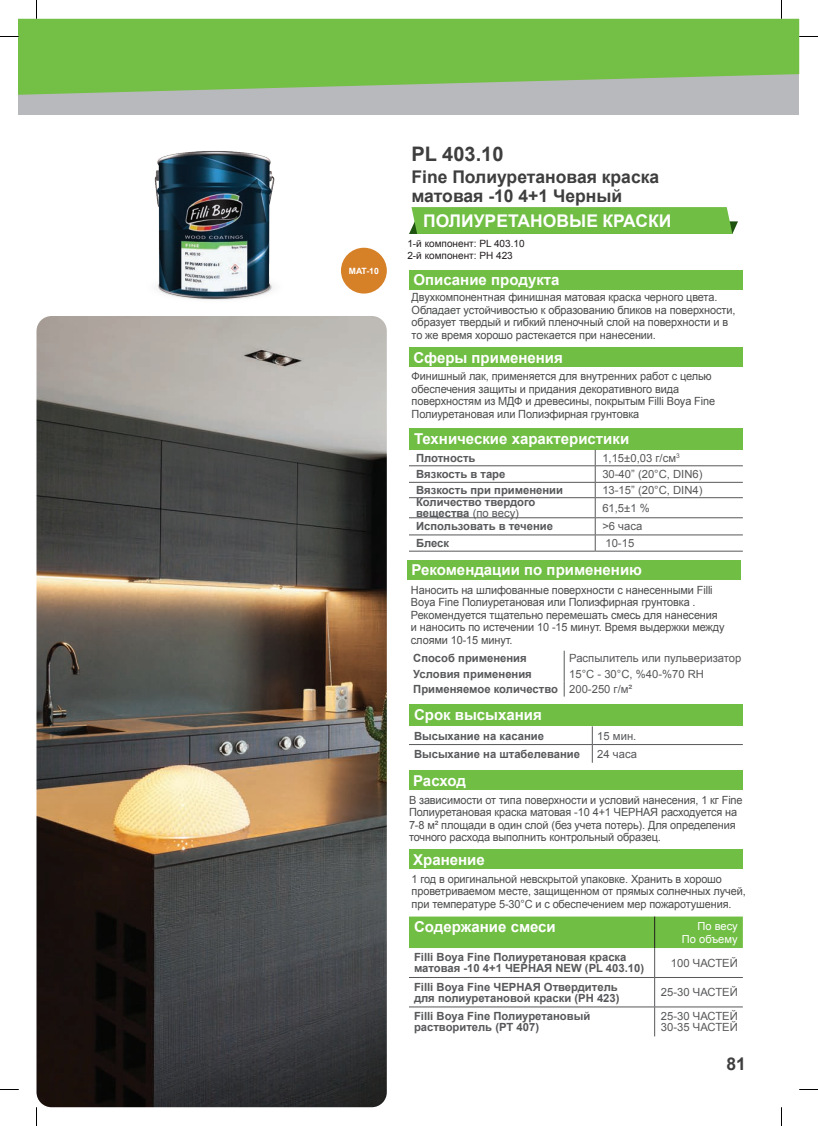
<style>
.page{position:relative;width:818px;height:1126px;background:#fff}
.page>*{position:absolute;margin:0;border:0;box-sizing:border-box;transform-origin:0 0}
.t1{font:700 20px "Arial";color:#3e3e3f}
.t2{font:700 17.5px/18.8px "Arial";color:#3e3e3f}
.t3{font:700 17.5px "Arial";color:#fff}
.t4{font:700 15px "Arial";color:#fff}
.t5{font:11.25px/12.5px "Arial";letter-spacing:-.01em;color:#4b4c4d}
.t6{font:700 11.25px/11.2px "Arial";color:#57585a}
.t7{font:11.25px/11.2px "Arial";color:#57585a}
.t8{font:11.12px/13.4px "Arial";color:#fff;text-align:right}
.t9{font:10px/12px "Arial";color:#231f20}
.t10{font:700 8.62px "Arial";color:#fff}
.s1{font-weight:400}
.s2{font-weight:700}
</style>
<div class="page">
<svg style="left:19px;top:19px;width:779px;height:95px;background:#89bd6a"></svg>
<div style="left:409px;top:704px;width:333px;height:22px;background:#70be43"></div>
<hr style="left:409px;top:744px;width:183px;height:1px;background:#57585a">
<hr style="left:592px;top:744px;width:150px;height:1px;background:#57585a">
<svg style="left:591px;top:726px;width:1px;height:36px"></svg>
<div style="left:409px;top:270px;width:333px;height:19px;background:#70be43"></div>
<div style="left:409px;top:770px;width:333px;height:20px;background:#70be43"></div>
<div style="left:409px;top:849px;width:333px;height:20px;background:#70be43"></div>
<div style="left:409px;top:347px;width:333px;height:20px;background:#70be43"></div>
<img style="left:36px;top:316px;width:350px;height:791px">
<img style="left:117px;top:151px;width:194px;height:171px">
<svg style="left:409px;top:207px;width:328px;height:27px;background:#73be48"></svg>
<div style="left:409px;top:427px;width:333px;height:22px;background:#70be43"></div>
<hr style="left:409px;top:465px;width:186px;height:1px;background:#57585a">
<hr style="left:595px;top:465px;width:147px;height:1px;background:#57585a">
<hr style="left:409px;top:482px;width:186px;height:1px;background:#57585a">
<hr style="left:595px;top:482px;width:147px;height:1px;background:#57585a">
<hr style="left:409px;top:497px;width:186px;height:1px;background:#57585a">
<hr style="left:595px;top:497px;width:147px;height:1px;background:#57585a">
<svg style="left:594px;top:449px;width:1px;height:102px"></svg>
<hr style="left:409px;top:551px;width:186px;height:1px;background:#57585a">
<hr style="left:595px;top:551px;width:147px;height:1px;background:#57585a">
<hr style="left:409px;top:517px;width:186px;height:1px;background:#57585a">
<hr style="left:595px;top:517px;width:147px;height:1px;background:#57585a">
<hr style="left:409px;top:534px;width:186px;height:1px;background:#57585a">
<hr style="left:595px;top:534px;width:147px;height:1px;background:#57585a">
<div style="left:409px;top:916px;width:333px;height:31px;background:#70be43"></div>
<hr style="left:654px;top:916px;width:1px;height:31px;background:#231f20">
<hr style="left:654px;top:947px;width:1px;height:30px;background:#57585a">
<hr style="left:409px;top:977px;width:245px;height:1px;background:#57585a">
<hr style="left:654px;top:977px;width:88px;height:1px;background:#57585a">
<hr style="left:409px;top:1006px;width:245px;height:1px;background:#57585a">
<hr style="left:654px;top:1006px;width:88px;height:1px;background:#57585a">
<svg style="left:654px;top:977px;width:1px;height:59px"></svg>
<div style="left:407px;top:560px;width:333px;height:19px;background:#70be43"></div>
<svg style="left:563px;top:650px;width:1px;height:46px"></svg>
<div style="left:341px;top:248px;width:45px;height:45px;background:#d68028;border-radius:50%"></div>
<svg style="left:0;top:36px;width:19px;height:1px"></svg>
<svg style="left:798px;top:36px;width:19px;height:1px"></svg>
<svg style="left:0;top:1089px;width:19px;height:1px"></svg>
<svg style="left:799px;top:1089px;width:18px;height:1px"></svg>
<svg style="left:36px;top:0;width:1px;height:19px"></svg>
<svg style="left:36px;top:1107px;width:1px;height:18px"></svg>
<p class="t10" style="left:348px;top:265px;width:32px">MAT-10</p>
<h1 class="t1" style="left:411px;top:141px;width:93px">PL 403.10</h1>
<h2 class="t2" style="left:411px;top:168px;width:249px">Fine Полиуретановая краска матовая -10 4+1 Черный</h2>
<h2 class="t3" style="left:423px;top:209px;width:249px">ПОЛИУРЕТАНОВЫЕ КРАСКИ</h2>
<p class="t9" style="left:407px;top:238px;width:119px">1-й компонент: PL 403.10<br>2-й компонент: PH 423</p>
<h3 class="t4" style="left:413px;top:269px;width:148px">Описание продукта</h3>
<p class="t5" style="left:411px;top:291px;width:325px">Двухкомпонентная финишная матовая краска черного цвета.<br>Обладает устойчивостью к образованию бликов на поверхности, образует твердый и гибкий пленочный слой на поверхности и в то же время хорошо растекается при нанесении.</p>
<p class="t5" style="left:411px;top:370px;width:305px">Финишный лак, применяется для внутренних работ с целью обеспечения защиты и придания декоративного вида поверхностям из МДФ и древесины, покрытым Filli Boya Fine Полиуретановая или Полиэфирная грунтовка</p>
<h3 class="t4" style="left:413px;top:347px;width:151px">Сферы применения</h3>
<h3 class="t4" style="left:414px;top:428px;width:217px">Технические характеристики</h3>
<p class="t6" style="left:416px;top:452px;width:61px">Плотность</p>
<p class="t7" style="left:602px;top:452px;width:79px">1,15±0,03 г/см<sup>3</sup></p>
<p class="t6" style="left:416px;top:469px;width:91px">Вязкость в таре</p>
<p class="t7" style="left:602px;top:468px;width:102px">30-40” (20°C, DIN6)</p>
<p class="t6" style="left:416px;top:485px;width:148px">Вязкость при применении</p>
<p class="t7" style="left:602px;top:484px;width:102px">13-15” (20°C, DIN4)</p>
<p class="t6" style="left:416px;top:497px;width:121px">Количество твердого вещества <span class="s1">(по весу)</span></p>
<p class="t7" style="left:602px;top:502px;width:49px">61,5±1 %</p>
<p class="t6" style="left:416px;top:521px;width:138px">Использовать в течение</p>
<p class="t7" style="left:602px;top:521px;width:41px">&gt;6 часа</p>
<p class="t6" style="left:416px;top:538px;width:35px">Блеск</p>
<p class="t7" style="left:605px;top:537px;width:30px">10-15</p>
<h3 class="t4" style="left:411px;top:560px;width:232px">Рекомендации по применению</h3>
<p class="t5" style="left:410px;top:583px;width:315px">Наносить на шлифованные поверхности с нанесенными Filli Boya Fine Полиуретановая или Полиэфирная грунтовка .<br>Рекомендуется тщательно перемешать смесь для нанесения и наносить по истечении 10 -15 минут. Время выдержки между слоями 10-15 минут.</p>
<p class="t6" style="left:413px;top:653px;width:115px">Способ применения</p>
<p class="t7" style="left:569px;top:653px;width:174px">Распылитель или пульверизатор</p>
<p class="t6" style="left:413px;top:668px;width:120px">Условия применения</p>
<p class="t7" style="left:413px;top:666px;width:292px;line-height:15.2px;text-indent:156px">15°C - 30°C, %40-%70 RH<br><span class="s2">Применяемое количество</span> 200-250 г/м²</p>
<h3 class="t4" style="left:414px;top:705px;width:129px">Срок высыхания</h3>
<p class="t6" style="left:414px;top:730px;width:131px">Высыхание на касание</p>
<p class="t7" style="left:597px;top:730px;width:41px">15 мин.</p>
<p class="t6" style="left:414px;top:748px;width:167px">Высыхание на штабелевание</p>
<p class="t7" style="left:597px;top:748px;width:41px">24 часа</p>
<h3 class="t4" style="left:413px;top:770px;width:54px">Расход</h3>
<p class="t5" style="left:409px;top:793px;width:335px">В зависимости от типа поверхности и условий нанесения, 1 кг Fine Полиуретановая краска матовая -10 4+1 ЧЕРНАЯ расходуется на 7-8 м² площади в один слой (без учета потерь). Для определения точного расхода выполнить контрольный образец.</p>
<p class="t5" style="left:411px;top:872px;width:335px">1 год в оригинальной невскрытой упаковке. Хранить в хорошо проветриваемом месте, защищенном от прямых солнечных лучей, при температуре 5-30°C и с обеспечением мер пожаротушения.</p>
<h3 class="t4" style="left:413px;top:849px;width:73px">Хранение</h3>
<h3 class="t4" style="left:414px;top:917px;width:143px">Содержание смеси</h3>
<p class="t8" style="left:681px;top:919px;width:57px">По весу<br>По объему</p>
<p class="t6" style="left:414px;top:951px;width:231px">Filli Boya Fine Полиуретановая краска матовая -10 4+1 ЧЕРНАЯ NEW (PL 403.10)</p>
<p class="t7" style="left:670px;top:957px;width:68px">100 ЧАСТЕЙ</p>
<p class="t6" style="left:414px;top:981px;width:207px">Filli Boya Fine ЧЕРНАЯ Отвердитель для полиуретановой краски (PH 423)</p>
<p class="t7" style="left:660px;top:986px;width:78px">25-30 ЧАСТЕЙ</p>
<p class="t6" style="left:414px;top:1010px;width:178px">Filli Boya Fine Полиуретановый растворитель (PT 407)</p>
<p class="t7" style="left:660px;top:1010px;width:78px">25-30 ЧАСТЕЙ<br>30-35 ЧАСТЕЙ</p>
<h2 class="t2" style="left:726px;top:1055px;width:21px">81</h2>
</div>
